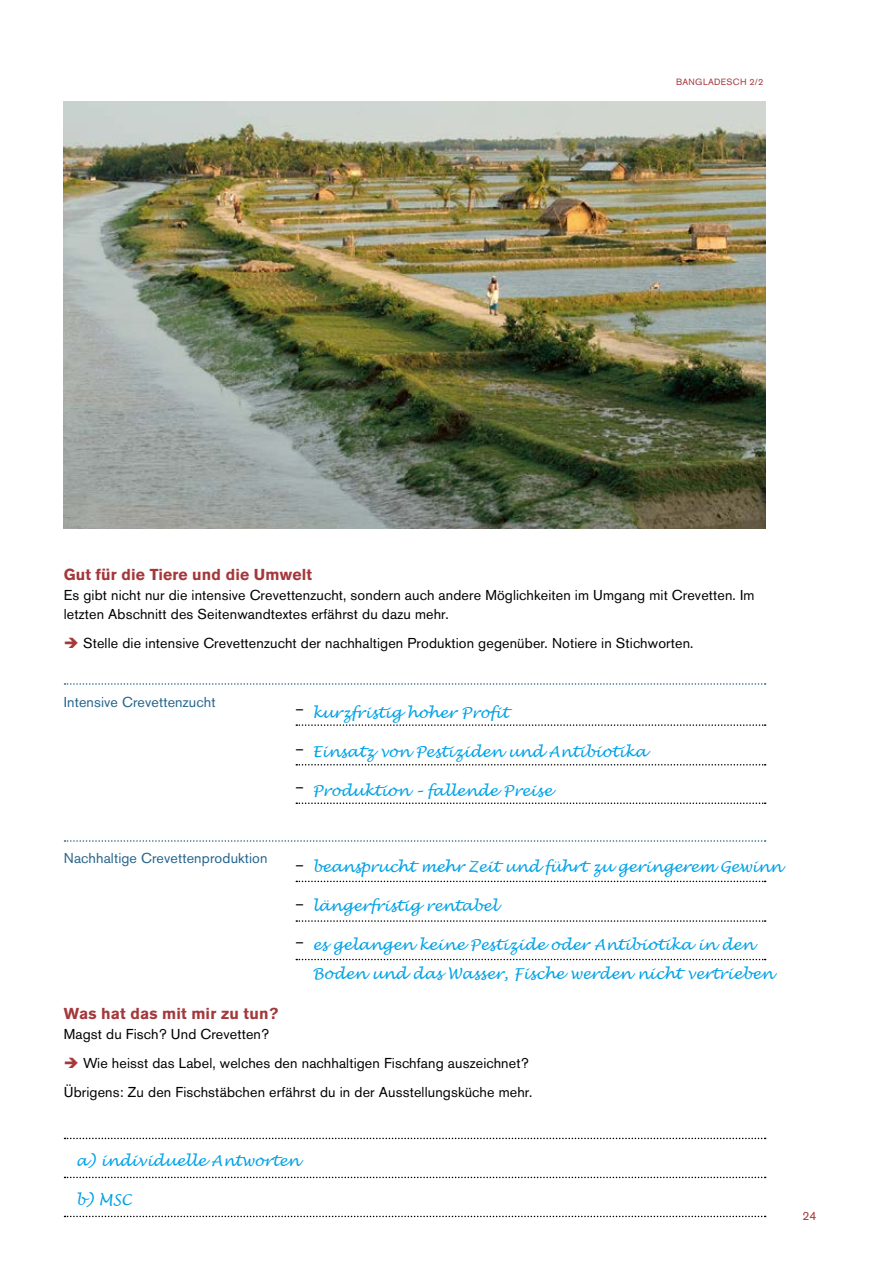
<style>
.page{position:relative;width:893px;height:1263px;background:#fff}
.page>*{position:absolute;margin:0;border:0;box-sizing:border-box;transform-origin:0 0}
.t1{font:700 15.75px "Akzidenz Grotesk BE";letter-spacing:.01em;color:#a4383b}
.t2{font:italic 15px/28.5px "Lucida Handwriting";color:#00a2e6}
.t3{font:14.25px/19.5px "Akzidenz Grotesk BE";letter-spacing:.01em;color:#000}
.t4{font:14.25px "Akzidenz Grotesk BE";letter-spacing:.01em;color:#25648d}
.t5{font:12px "Akzidenz Grotesk BE";color:#a4383b}
.t6{font:9px "Akzidenz Grotesk BE";letter-spacing:.04em;color:#a4383b}
.s1{color:#a4383b}
</style>
<div class="page">
<svg style="left:65px;top:1138px;width:701px;height:1px"></svg>
<svg style="left:65px;top:1177px;width:701px;height:1px"></svg>
<svg style="left:65px;top:1216px;width:701px;height:1px"></svg>
<img style="left:64px;top:101px;width:701px;height:428px">
<svg style="left:296px;top:724px;width:470px;height:2px"></svg>
<svg style="left:296px;top:881px;width:470px;height:1px"></svg>
<svg style="left:65px;top:840px;width:701px;height:2px"></svg>
<svg style="left:296px;top:764px;width:470px;height:1px"></svg>
<svg style="left:65px;top:683px;width:701px;height:2px"></svg>
<svg style="left:296px;top:920px;width:470px;height:2px"></svg>
<svg style="left:296px;top:802px;width:470px;height:2px"></svg>
<svg style="left:296px;top:959px;width:470px;height:1px"></svg>
<p class="t6" style="left:676px;top:77px;width:89px">BANGLADESCH 2/2</p>
<p class="t1" style="left:64px;top:566px;width:250px">Gut für die Tiere und die Umwelt</p>
<p class="t3" style="left:64px;top:585px;width:692px">Es gibt nicht nur die intensive Crevettenzucht, sondern auch andere Möglichkeiten im Umgang mit Crevetten. Im letzten Abschnitt des Seitenwandtextes erfährst du dazu mehr.</p>
<p class="t3" style="left:64px;top:634px;width:631px"><span class="s1">➔</span> Stelle die intensive Crevettenzucht der nachhaltigen Produktion gegenüber. Notiere in Stichworten.</p>
<p class="t4" style="left:64px;top:693px;width:153px">Intensive Crevettenzucht</p>
<p class="t3" style="left:296px;top:699px;width:10px">–</p>
<p class="t3" style="left:296px;top:739px;width:10px">–</p>
<p class="t3" style="left:296px;top:777px;width:10px">–</p>
<p class="t2" style="left:312px;top:699px;width:198px">kurzfristig hoher Profit</p>
<p class="t2" style="left:312px;top:738px;width:336px">Einsatz von Pestiziden und Antibiotika</p>
<p class="t2" style="left:312px;top:777px;width:241px">Produktion – fallende Preise</p>
<p class="t4" style="left:64px;top:849px;width:205px">Nachhaltige Crevettenproduktion</p>
<p class="t3" style="left:296px;top:855px;width:10px">–</p>
<p class="t3" style="left:296px;top:894px;width:10px">–</p>
<p class="t3" style="left:296px;top:933px;width:10px">–</p>
<p class="t2" style="left:312px;top:853px;width:471px">beansprucht mehr Zeit und führt zu geringerem Gewinn</p>
<p class="t2" style="left:312px;top:892px;width:187px">längerfristig rentabel</p>
<p class="t2" style="left:312px;top:931px;width:462px">es gelangen keine Pestizide oder Antibiotika in den<br>Boden und das Wasser, Fische werden nicht vertrieben</p>
<p class="t1" style="left:64px;top:1004px;width:216px">Was hat das mit mir zu tun?</p>
<p class="t3" style="left:64px;top:1024px;width:207px">Magst du Fisch? Und Crevetten?</p>
<p class="t3" style="left:64px;top:1048px;width:470px;line-height:29.2px"><span class="s1">➔</span> Wie heisst das Label, welches den nachhaltigen Fischfang auszeichnet?<br>Übrigens: Zu den Fischstäbchen erfährst du in der Ausstellungsküche mehr.</p>
<p class="t2" style="left:76px;top:1147px;width:225px">a) individuelle Antworten</p>
<p class="t2" style="left:76px;top:1186px;width:58px">b) MSC</p>
<p class="t5" style="left:802px;top:1209px;width:15px">24</p>
</div>
